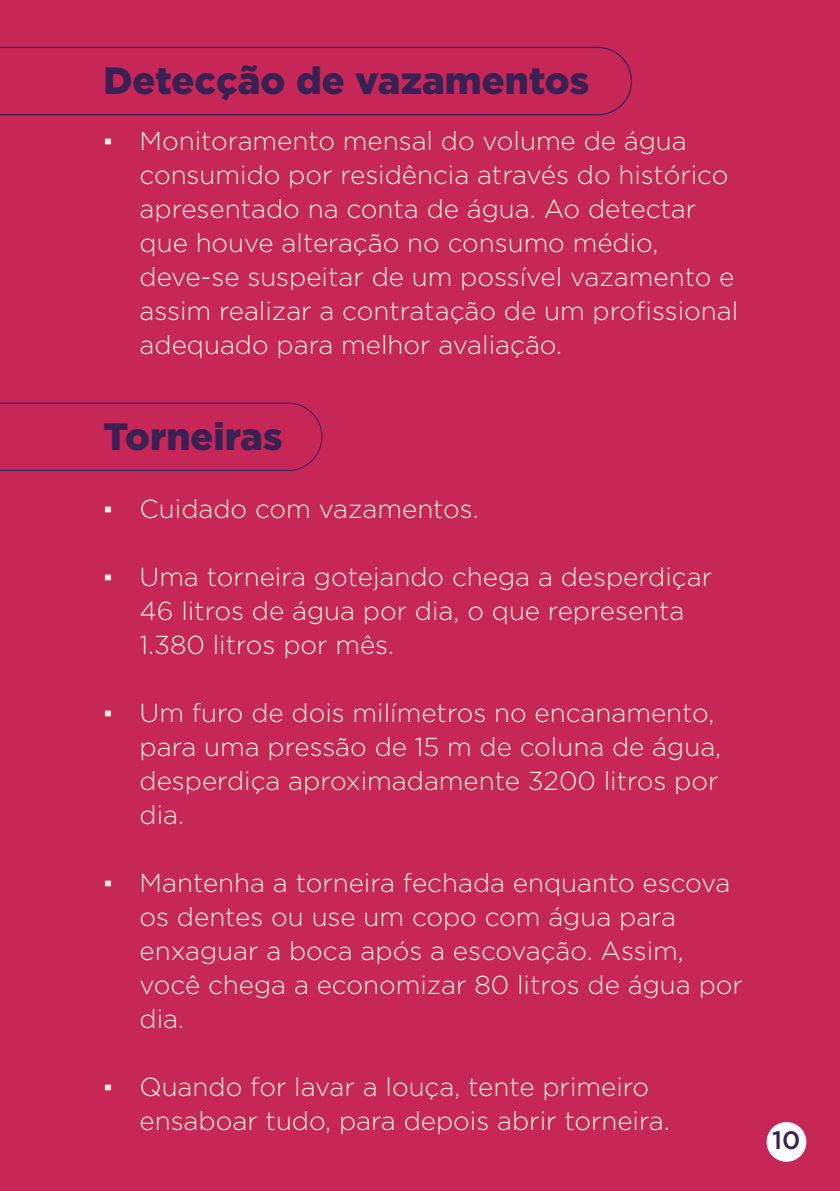
<style>
.page{position:relative;width:840px;height:1191px;background:#fff}
.page>*{position:absolute;margin:0;border:0;box-sizing:border-box;transform-origin:0 0}
.t1{font:900 38px "Gotham";color:#392153}
.t2{font:300 26px/34px "Gotham";color:#f7f0df}
.t3{font:500 25.2px "Gotham";color:#392153}
.s1{font-family:"Times New Roman";font-weight:400}
</style>
<div class="page">
<div style="left:0;top:0;width:839px;height:1191px;background:#c62756"></div>
<svg style="left:0;top:46px;width:632px;height:70px"></svg>
<svg style="left:0;top:402px;width:322px;height:69px"></svg>
<div style="left:766px;top:1122px;width:39px;height:39px;background:#fff;border-radius:20px"></div>
<h1 class="t1" style="left:103px;top:58px;width:487px">Detecção de vazamentos</h1>
<p class="t2" style="left:139px;top:123px;width:599px;text-indent:-36px"><span class="s1">▪</span> Monitoramento mensal do volume de água consumido por residência através do histórico apresentado na conta de água. Ao detectar que houve alteração no consumo médio, deve-se suspeitar de um possível vazamento e assim realizar a contratação de um profissional adequado para melhor avaliação.</p>
<h1 class="t1" style="left:103px;top:414px;width:180px">Torneiras</h1>
<p class="t2" style="left:103px;top:491px;width:376px"><span class="s1">▪</span> Cuidado com vazamentos.</p>
<p class="t2" style="left:139px;top:559px;width:573px;text-indent:-36px"><span class="s1">▪</span> Uma torneira gotejando chega a desperdiçar<br>46 litros de água por dia, o que representa<br>1.380 litros por mês.</p>
<p class="t2" style="left:139px;top:695px;width:583px;text-indent:-36px"><span class="s1">▪</span> Um furo de dois milímetros no encanamento, para uma pressão de 15 m de coluna de água, desperdiça aproximadamente 3200 litros por dia.</p>
<p class="t2" style="left:139px;top:865px;width:604px;text-indent:-36px"><span class="s1">▪</span> Mantenha a torneira fechada enquanto escova os dentes ou use um copo com água para enxaguar a boca após a escovação. Assim, você chega a economizar 80 litros de água por dia.</p>
<p class="t2" style="left:139px;top:1069px;width:531px;text-indent:-36px"><span class="s1">▪</span> Quando for lavar a louça, tente primeiro ensaboar tudo, para depois abrir torneira.</p>
<p class="t3" style="left:771px;top:1124px;width:30px">10</p>
</div>
